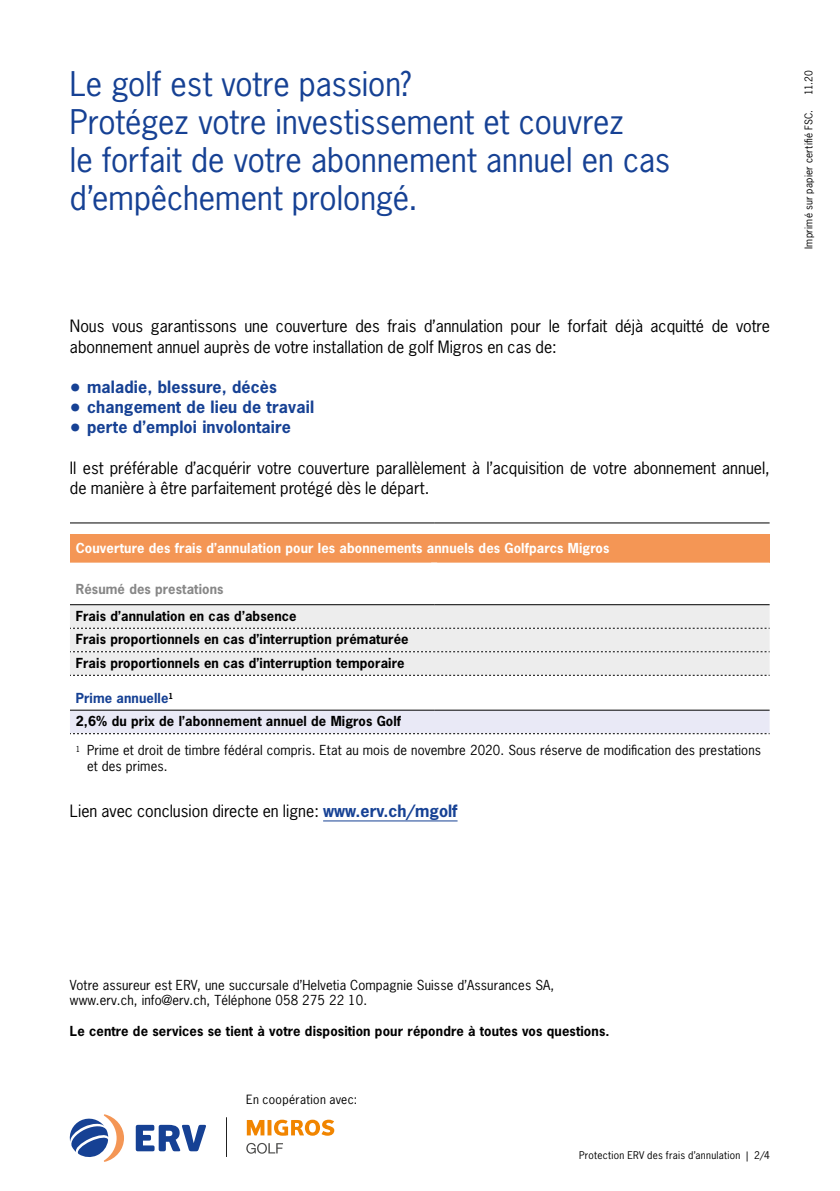
<style>
.page{position:relative;width:840px;height:1191px;background:#fff}
.page>*{position:absolute;margin:0;border:0;box-sizing:border-box;transform-origin:0 0}
.ERV_Title_normal_16{font:32px/38px "News Gothic LT";color:#164194}
.ERV_Copy_book_8_10_1{font:16px/20.2px "News Gothic LT";color:#000}
.t1{font:700 16px "News Gothic LT";letter-spacing:.01em;color:#164194}
.ERV_Table_Copy_bold{font:700 13px "News Gothic LT";letter-spacing:.01em;color:#000}
.ERV_Table_Copy_book{font:13px "News Gothic LT";letter-spacing:.01em;color:#000}
.ERV_Note_book_6_5_7{font:13px/15.6px "News Gothic LT";letter-spacing:.01em;color:#000}
.ERV_Table_Copy_bold-2{font:700 13px "News Gothic LT";letter-spacing:.01em;color:#fff}
.ERV_Table_Copy_bold-3{font:700 13px "News Gothic LT";letter-spacing:.01em;color:#878787}
.ERV_Table_Copy_bold-4{font:700 13px "News Gothic LT";letter-spacing:.01em;color:#164194}
.Copy_normal_6_7pt{font:12px "News Gothic LT";letter-spacing:.025em;color:#000}
.ERV_NET_Regular_5_6p{font:10px "News Gothic LT";letter-spacing:.03em;color:#000}
.ERV_Code_normal_5pt{font:10px "News Gothic LT";letter-spacing:.03em;color:#000}
.s1{font-weight:400;font-size:22px}
.s2{font-weight:700;color:#164194}
</style>
<div class="page">
<svg style="left:247px;top:1119px;width:87px;height:16px"></svg>
<svg style="left:246px;top:1142px;width:37px;height:11px"></svg>
<hr style="left:226px;top:1117px;width:1px;height:40px;background:#000">
<svg style="left:136px;top:1124px;width:70px;height:27px"></svg>
<svg style="left:69px;top:1114px;width:55px;height:48px"></svg>
<hr style="left:323px;top:820px;width:134px;height:1px;background:#164194">
<div style="left:70px;top:534px;width:699px;height:28px;background:#f49655"></div>
<svg style="left:70px;top:562px;width:699px;height:148px"></svg>
<div style="left:70px;top:605px;width:699px;height:70px;background:#ededed"></div>
<div style="left:70px;top:711px;width:699px;height:23px;background:#e9e9f6"></div>
<hr style="left:70px;top:710px;width:364px;height:1px;background:#000">
<hr style="left:434px;top:710px;width:335px;height:1px;background:#000">
<svg style="left:70px;top:628px;width:699px;height:1px"></svg>
<svg style="left:70px;top:651px;width:699px;height:1px"></svg>
<hr style="left:70px;top:522px;width:364px;height:1px;background:#000">
<hr style="left:434px;top:522px;width:335px;height:1px;background:#000">
<div style="left:431px;top:562px;width:6px;height:42px;background:#fff"></div>
<svg style="left:70px;top:675px;width:699px;height:1px"></svg>
<hr style="left:70px;top:604px;width:364px;height:1px;background:#000">
<hr style="left:434px;top:604px;width:335px;height:1px;background:#000">
<p class="ERV_Title_normal_16" style="left:70px;top:64px;width:601px">Le golf est votre passion?<br>Protégez votre investissement et couvrez<br>le forfait de votre abonnement annuel en cas d’empêchement prolongé.</p>
<p class="ERV_Copy_book_8_10_1" style="left:70px;top:316px;width:701px">Nous vous garantissons une couverture des frais d’annulation pour le forfait déjà acquitté de votre abonnement annuel auprès de votre installation de golf Migros en cas de:</p>
<p class="t1" style="left:70px;top:376px;width:208px"><span class="s1">•</span> maladie, blessure, décès</p>
<p class="t1" style="left:70px;top:396px;width:245px"><span class="s1">•</span> changement de lieu de travail</p>
<p class="t1" style="left:70px;top:417px;width:222px"><span class="s1">•</span> perte d’emploi involontaire</p>
<p class="ERV_Copy_book_8_10_1" style="left:70px;top:457px;width:701px">Il est préférable d’acquérir votre couverture parallèlement à l’acquisition de votre abonnement annuel, de manière à être parfaitement protégé dès le départ.</p>
<p class="ERV_Table_Copy_bold-2" style="left:76px;top:539px;width:535px">Couverture des frais d’annulation pour les abonnements annuels des Golfparcs Migros</p>
<p class="ERV_Table_Copy_bold-3" style="left:76px;top:580px;width:149px">Résumé des prestations</p>
<p class="ERV_Table_Copy_bold" style="left:76px;top:607px;width:222px">Frais d’annulation en cas d’absence</p>
<p class="ERV_Table_Copy_bold" style="left:76px;top:631px;width:334px">Frais proportionnels en cas d’interruption prématurée</p>
<p class="ERV_Table_Copy_bold" style="left:76px;top:654px;width:330px">Frais proportionnels en cas d’interruption temporaire</p>
<p class="ERV_Table_Copy_bold-4" style="left:76px;top:689px;width:99px">Prime annuelle<sup>1</sup></p>
<p class="ERV_Table_Copy_bold" style="left:76px;top:713px;width:327px">2,6% du prix de l’abonnement annuel de Migros Golf</p>
<p class="ERV_Note_book_6_5_7" style="left:87px;top:742px;width:675px;text-indent:-11px"><sup>1</sup> Prime et droit de timbre fédéral compris. Etat au mois de novembre 2020. Sous réserve de modification des prestations et des primes.</p>
<p class="ERV_Copy_book_8_10_1" style="left:70px;top:801px;width:389px">Lien avec conclusion directe en ligne: <span class="s2">www.erv.ch/mgolf</span></p>
<p class="ERV_Code_normal_5pt" style="left:801px;top:95px;width:27px;rotate:-90deg">11.20</p>
<p class="ERV_Code_normal_5pt" style="left:801px;top:249px;width:141px;rotate:-90deg">Imprimé sur papier certifié FSC.</p>
<p class="ERV_Table_Copy_book" style="left:70px;top:976px;width:485px">Votre assureur est ERV, une succursale d’Helvetia Compagnie Suisse d’Assurances SA,</p>
<p class="ERV_Table_Copy_book" style="left:70px;top:992px;width:298px">www.erv.ch, info@erv.ch, Téléphone 058 275 22 10.</p>
<p class="ERV_Table_Copy_bold" style="left:70px;top:1022px;width:540px">Le centre de services se tient à votre disposition pour répondre à toutes vos questions.</p>
<p class="Copy_normal_6_7pt" style="left:246px;top:1092px;width:112px">En coopération avec:</p>
<p class="ERV_NET_Regular_5_6p" style="left:578px;top:1149px;width:192px">Protection ERV des frais d’annulation | 2/4</p>
</div>
